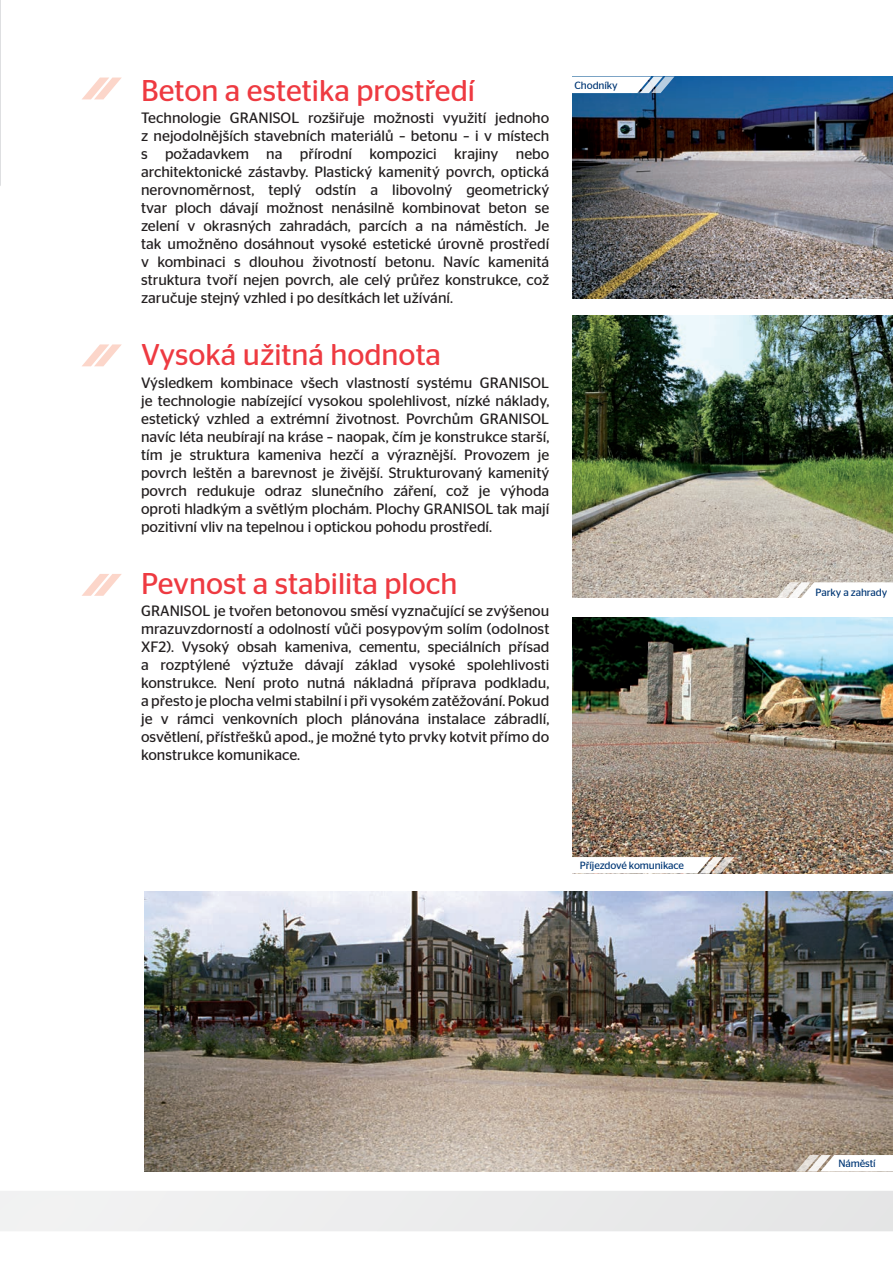
<style>
.page{position:relative;width:893px;height:1263px;background:#fff}
.page>*{position:absolute;margin:0;border:0;box-sizing:border-box;transform-origin:0 0}
.t1{font:30px "Stag Sans";color:#ee3a41}
.t2{font:15px/18px "Stag Sans";color:#231f20;text-align:justify}
.t3{font:10.5px "Stag Sans";letter-spacing:-.01em;color:#013775}
</style>
<div class="page">
<img style="left:572px;top:315px;width:321px;height:282px">
<svg style="left:0;top:0;width:1px;height:186px"></svg>
<img style="left:572px;top:77px;width:321px;height:222px">
<svg style="left:572px;top:77px;width:102px;height:16px"></svg>
<svg style="left:82px;top:78px;width:39px;height:21px"></svg>
<svg style="left:82px;top:344px;width:40px;height:22px"></svg>
<svg style="left:82px;top:574px;width:40px;height:22px"></svg>
<svg style="left:776px;top:582px;width:117px;height:16px"></svg>
<img style="left:145px;top:892px;width:748px;height:279px">
<img style="left:572px;top:617px;width:321px;height:256px">
<svg style="left:572px;top:857px;width:162px;height:16px"></svg>
<svg style="left:197px;top:1037px;width:535px;height:135px;background:#9d907f"></svg>
<div style="left:0;top:1191px;width:893px;height:40px;background:#ebecec"></div>
<svg style="left:796px;top:1155px;width:97px;height:16px"></svg>
<h1 class="t1" style="left:141px;top:73px;width:336px">Beton a estetika prostředí</h1>
<p class="t2" style="left:141px;top:108px;width:410px">Technologie GRANISOL rozšiřuje možnosti využití jednoho z nejodolnějších stavebních materiálů – betonu – i v místech s požadavkem na přírodní kompozici krajiny nebo architektonické zástavby. Plastický kamenitý povrch, optická nerovnoměrnost, teplý odstín a libovolný geometrický tvar ploch dávají možnost nenásilně kombinovat beton se zelení v okrasných zahradách, parcích a na náměstích. Je tak umožněno dosáhnout vysoké estetické úrovně prostředí v kombinaci s dlouhou životností betonu. Navíc kamenitá struktura tvoří nejen povrch, ale celý průřez konstrukce, což zaručuje stejný vzhled i po desítkách let užívání.</p>
<h1 class="t1" style="left:141px;top:338px;width:302px">Vysoká užitná hodnota</h1>
<p class="t2" style="left:141px;top:373px;width:410px">Výsledkem kombinace všech vlastností systému GRANISOL je technologie nabízející vysokou spolehlivost, nízké náklady, estetický vzhled a extrémní životnost. Povrchům GRANISOL navíc léta neubírají na kráse – naopak, čím je konstrukce starší, tím je struktura kameniva hezčí a výraznější. Provozem je povrch leštěn a barevnost je živější. Strukturovaný kamenitý povrch redukuje odraz slunečního záření, což je výhoda oproti hladkým a světlým plochám. Plochy GRANISOL tak mají pozitivní vliv na tepelnou i optickou pohodu prostředí.</p>
<h1 class="t1" style="left:141px;top:567px;width:318px">Pevnost a stabilita ploch</h1>
<p class="t2" style="left:141px;top:602px;width:410px">GRANISOL je tvořen betonovou směsí vyznačující se zvýšenou mrazuvzdorností a odolností vůči posypovým solím (odolnost XF2). Vysoký obsah kameniva, cementu, speciálních přísad a rozptýlené výztuže dávají základ vysoké spolehlivosti konstrukce. Není proto nutná nákladná příprava podkladu, a přesto je plocha velmi stabilní i při vysokém zatěžování. Pokud je v rámci venkovních ploch plánována instalace zábradlí, osvětlení, přístřešků apod., je možné tyto prvky kotvit přímo do konstrukce komunikace.</p>
<p class="t3" style="left:575px;top:80px;width:44px">Chodníky</p>
<p class="t3" style="left:580px;top:860px;width:106px">Příjezdové komunikace</p>
<p class="t3" style="left:816px;top:586px;width:73px">Parky a zahrady</p>
<p class="t3" style="left:838px;top:1158px;width:39px">Náměstí</p>
</div>
